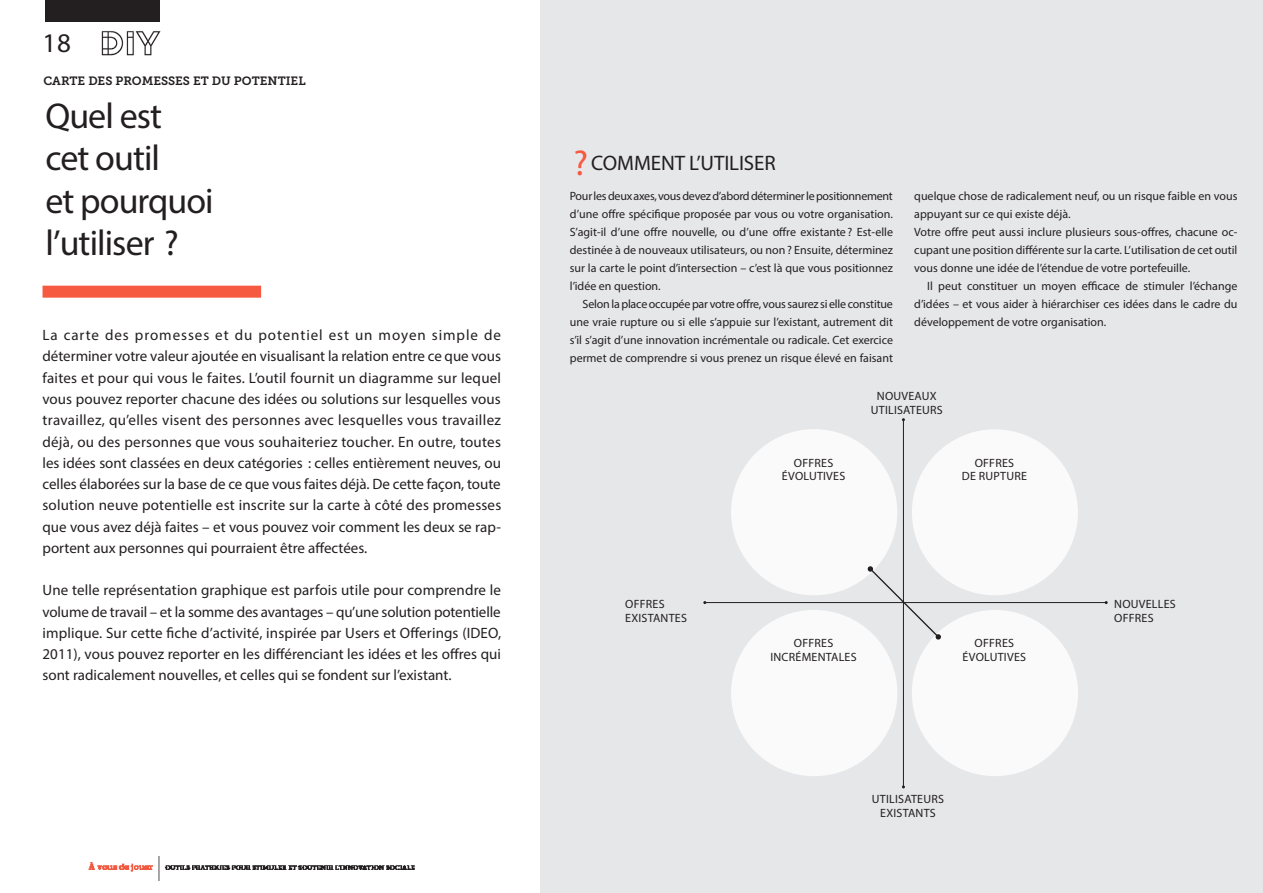
<style>
.page{position:relative;width:1263px;height:893px;background:#fff}
.page>*{position:absolute;margin:0;border:0;box-sizing:border-box;transform-origin:0 0}
.t1{font:36px/42.5px "Myriad Pro";letter-spacing:-.025em;color:#231f20}
.t2{font:27px "Myriad Pro";color:#231f20}
.t3{font:21px "Myriad Pro";letter-spacing:-.005em;color:#231f20}
.body_text{font:15px/21.3px "Myriad Pro";color:#231f20;text-align:justify}
.HTUI_segment_heading{font:12px/18px "Myriad Pro";color:#231f20;text-align:justify}
.HTUI_segment_heading-2{font:12px/13.5px "Myriad Pro";letter-spacing:.02em;color:#231f20;text-align:center}
.t4{font:12px "Museo Slab 700";color:#231f20}
.s1{font-size:36px;color:#f65a40}
</style>
<div class="page">
<img style="left:88px;top:857px;width:327px;height:24px">
<div style="left:43px;top:286px;width:218px;height:12px;background:#f65a40"></div>
<img style="left:101px;top:31px;width:60px;height:25px">
<div style="left:45px;top:0;width:115px;height:21px;background:#231f20"></div>
<div style="left:540px;top:0;width:723px;height:893px;background:#e6e7e9"></div>
<div style="left:731px;top:429px;width:166px;height:166px;background:#fafafa;border-radius:50%"></div>
<div style="left:912px;top:429px;width:166px;height:166px;background:#fafafa;border-radius:50%"></div>
<div style="left:731px;top:610px;width:166px;height:166px;background:#fafafa;border-radius:50%"></div>
<div style="left:912px;top:610px;width:166px;height:166px;background:#fafafa;border-radius:50%"></div>
<hr style="left:705px;top:602px;width:401px;height:1px;background:#231f20">
<hr style="left:903px;top:420px;width:1px;height:367px;background:#231f20">
<svg style="left:867px;top:566px;width:74px;height:74px"></svg>
<p class="t2" style="left:43px;top:26px;width:30px">18</p>
<p class="t4" style="left:43px;top:74px;width:264px">CARTE DES PROMESSES ET DU POTENTIEL</p>
<p class="t1" style="left:45px;top:94px;width:170px">Quel est cet outil<br>et pourquoi l’utiliser ?</p>
<p class="body_text" style="left:43px;top:324px;width:460px">La carte des promesses et du potentiel est un moyen simple de déterminer votre valeur ajoutée en visualisant la relation entre ce que vous faites et pour qui vous le faites. L’outil fournit un diagramme sur lequel vous pouvez reporter chacune des idées ou solutions sur lesquelles vous travaillez, qu’elles visent des personnes avec lesquelles vous travaillez déjà, ou des personnes que vous souhaiteriez toucher. En outre, toutes les idées sont classées en deux catégories : celles entièrement neuves, ou celles élaborées sur la base de ce que vous faites déjà. De cette façon, toute solution neuve potentielle est inscrite sur la carte à côté des promesses que vous avez déjà faites – et vous pouvez voir comment les deux se rap&shy;portent aux personnes qui pourraient être affectées.</p>
<p class="body_text" style="left:43px;top:579px;width:460px">Une telle représentation graphique est parfois utile pour comprendre le volume de travail – et la somme des avantages – qu’une solution potentielle implique. Sur cette fiche d’activité, inspirée par Users et Offerings (IDEO, 2011), vous pouvez reporter en les différenciant les idées et les offres qui sont radicalement nouvelles, et celles qui se fondent sur l’existant.</p>
<p class="t3" style="left:573px;top:150px;width:204px"><span class="s1">?</span> COMMENT L’UTILISER</p>
<p class="HTUI_segment_heading" style="left:570px;top:187px;width:325px">Pour les deux axes, vous devez d’abord déterminer le positionnement d’une offre spécifique proposée par vous ou votre organisation.<br>S’agit-il d’une offre nouvelle, ou d’une offre existante? Est-elle destinée à de nouveaux utilisateurs, ou non? Ensuite, déterminez sur la carte le point d’intersection – c’est là que vous positionnez l’idée en question.</p>
<p class="HTUI_segment_heading" style="left:570px;top:295px;width:325px;text-indent:13px">Selon la place occupée par votre offre, vous saurez si elle constitue une vraie rupture ou si elle s’appuie sur l’existant, autrement dit s’il s’agit d’une innovation incrémentale ou radicale. Cet exercice permet de comprendre si vous prenez un risque élevé en faisant</p>
<p class="HTUI_segment_heading" style="left:914px;top:187px;width:325px">quelque chose de radicalement neuf, ou un risque faible en vous appuyant sur ce qui existe déjà.</p>
<p class="HTUI_segment_heading" style="left:914px;top:223px;width:325px">Votre offre peut aussi inclure plusieurs sous-offres, chacune oc&shy;cupant une position différente sur la carte. L’utilisation de cet outil vous donne une idée de l’étendue de votre portefeuille.</p>
<p class="HTUI_segment_heading" style="left:914px;top:277px;width:325px;text-indent:13px">Il peut constituer un moyen efficace de stimuler l’échange d’idées – et vous aider à hiérarchiser ces idées dans le cadre du développement de votre organisation.</p>
<p class="HTUI_segment_heading-2" style="left:871px;top:389px;width:74px">NOUVEAUX<br>UTILISATEURS</p>
<p class="HTUI_segment_heading-2" style="left:782px;top:456px;width:65px">OFFRES<br>ÉVOLUTIVES</p>
<p class="HTUI_segment_heading" style="left:975px;top:454px;width:41px">OFFRES</p>
<p class="HTUI_segment_heading-2" style="left:962px;top:469px;width:67px">DE RUPTURE</p>
<p class="HTUI_segment_heading-2" style="left:625px;top:597px;width:63px;text-align:left">OFFRES<br>EXISTANTES</p>
<p class="HTUI_segment_heading-2" style="left:1114px;top:597px;width:63px;text-align:left">NOUVELLES<br>OFFRES</p>
<p class="HTUI_segment_heading-2" style="left:770px;top:636px;width:88px">OFFRES<br>INCRÉMENTALES</p>
<p class="HTUI_segment_heading" style="left:975px;top:634px;width:41px">OFFRES</p>
<p class="HTUI_segment_heading-2" style="left:962px;top:650px;width:65px">ÉVOLUTIVES</p>
<p class="HTUI_segment_heading-2" style="left:872px;top:792px;width:74px">UTILISATEURS<br>EXISTANTS</p>
</div>
